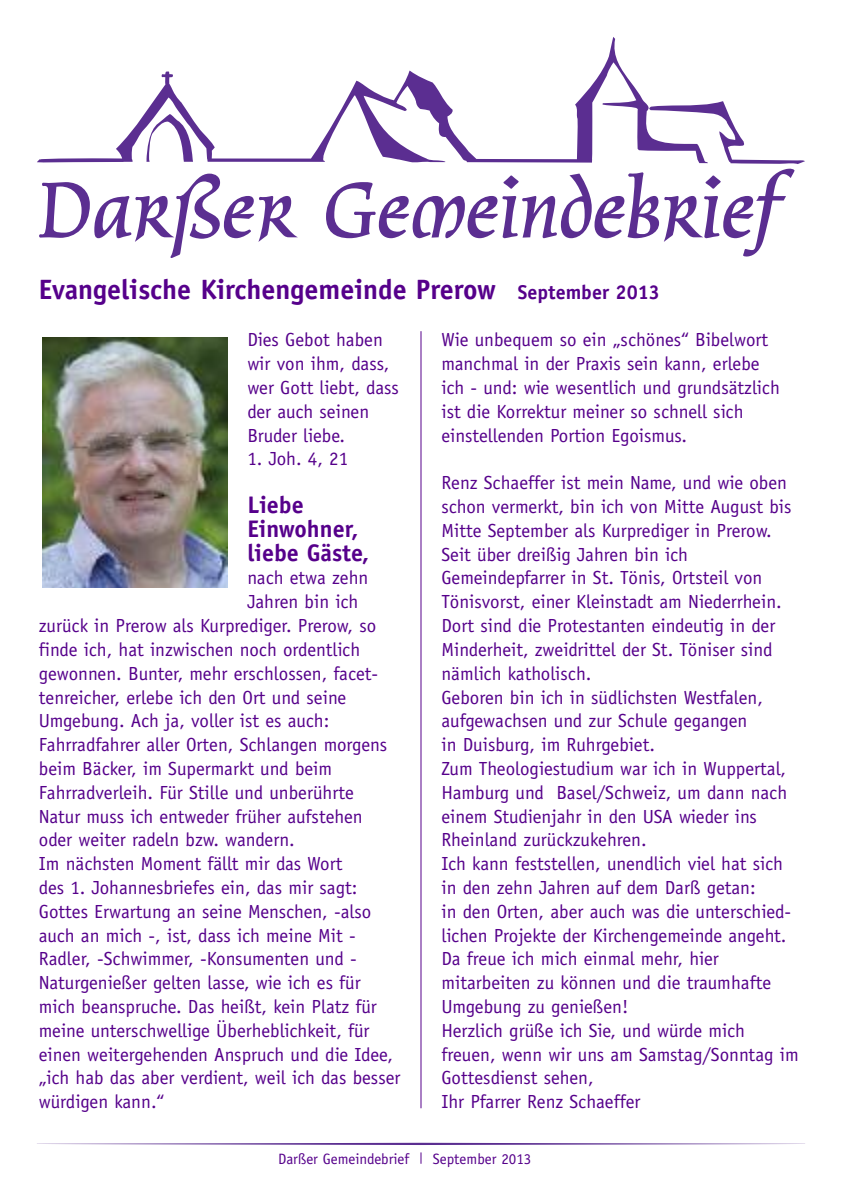
<style>
.page{position:relative;width:842px;height:1191px;background:#fff}
.page>*{position:absolute;margin:0;border:0;box-sizing:border-box;transform-origin:0 0}
.t1{font:700 28px "Officina Sans";color:#56008b}
.t2{font:700 24px/23.8px "Officina Sans";color:#56008b}
.t3{font:19px/23.8px "Officina Sans";color:#56008b}
.t4{font:15px "Officina Sans";color:#56008b}
.s1{font-size:20px}
</style>
<div class="page">
<hr style="left:421px;top:331px;width:1px;height:777px;background:#56008b">
<svg style="left:37px;top:37px;width:607px;height:126px"></svg>
<svg style="left:39px;top:174px;width:259px;height:84px"></svg>
<svg style="left:326px;top:101px;width:479px;height:156px"></svg>
<svg style="left:37px;top:1142px;width:768px;height:3px"></svg>
<img style="left:43px;top:337px;width:184px;height:250px">
<h1 class="t1" style="left:39px;top:279px;width:623px">Evangelische Kirchengemeinde Prerow <span class="s1">September 2013</span></h1>
<p class="t3" style="left:247px;top:329px;width:153px">Dies Gebot haben wir von ihm, dass, wer Gott liebt, dass der auch seinen<br>Bruder liebe.</p>
<p class="t3" style="left:247px;top:448px;width:102px">1. Joh. 4, 21</p>
<p class="t2" style="left:247px;top:495px;width:124px">Liebe<br>Einwohner, liebe Gäste,</p>
<p class="t3" style="left:247px;top:567px;width:123px">nach etwa zehn</p>
<p class="t3" style="left:247px;top:591px;width:112px">Jahren bin ich</p>
<p class="t3" style="left:39px;top:615px;width:339px">zurück in Prerow als Kurprediger. Prerow, so</p>
<p class="t3" style="left:39px;top:639px;width:323px">finde ich, hat inzwischen noch ordentlich</p>
<p class="t3" style="left:39px;top:663px;width:341px">gewonnen. Bunter, mehr erschlossen, facet-</p>
<p class="t3" style="left:39px;top:686px;width:309px">tenreicher, erlebe ich den Ort und seine</p>
<p class="t3" style="left:39px;top:710px;width:292px">Umgebung. Ach ja, voller ist es auch:</p>
<p class="t3" style="left:39px;top:734px;width:350px">Fahrradfahrer aller Orten, Schlangen morgens</p>
<p class="t3" style="left:39px;top:758px;width:295px">beim Bäcker, im Supermarkt und beim</p>
<p class="t3" style="left:39px;top:782px;width:317px">Fahrradverleih. Für Stille und unberührte</p>
<p class="t3" style="left:39px;top:805px;width:325px">Natur muss ich entweder früher aufstehen</p>
<p class="t3" style="left:39px;top:829px;width:257px">oder weiter radeln bzw. wandern.</p>
<p class="t3" style="left:39px;top:853px;width:305px">Im nächsten Moment fällt mir das Wort</p>
<p class="t3" style="left:39px;top:877px;width:320px">des 1. Johannesbriefes ein, das mir sagt:</p>
<p class="t3" style="left:39px;top:901px;width:334px">Gottes Erwartung an seine Menschen, -also</p>
<p class="t3" style="left:39px;top:924px;width:318px">auch an mich -, ist, dass ich meine Mit -</p>
<p class="t3" style="left:39px;top:948px;width:319px">Radler, -Schwimmer, -Konsumenten und -</p>
<p class="t3" style="left:39px;top:972px;width:323px">Naturgenießer gelten lasse, wie ich es für</p>
<p class="t3" style="left:39px;top:996px;width:340px">mich beanspruche. Das heißt, kein Platz für</p>
<p class="t3" style="left:39px;top:1020px;width:332px">meine unterschwellige Überheblichkeit, für</p>
<p class="t3" style="left:39px;top:1043px;width:356px">einen weitergehenden Anspruch und die Idee,</p>
<p class="t3" style="left:39px;top:1067px;width:363px">„ich hab das aber verdient, weil ich das besser</p>
<p class="t3" style="left:39px;top:1091px;width:127px">würdigen kann.“</p>
<p class="t3" style="left:441px;top:329px;width:340px">Wie unbequem so ein „schönes“ Bibelwort manchmal in der Praxis sein kann, erlebe ich - und: wie wesentlich und grundsätzlich ist die Korrektur meiner so schnell sich einstellenden Portion Egoismus.</p>
<p class="t3" style="left:441px;top:472px;width:359px">Renz Schaeffer ist mein Name, und wie oben schon vermerkt, bin ich von Mitte August bis Mitte September als Kurprediger in Prerow.<br>Seit über dreißig Jahren bin ich Gemeindepfarrer in St. Tönis, Ortsteil von Tönisvorst, einer Kleinstadt am Niederrhein.<br>Dort sind die Protestanten eindeutig in der Minderheit, zweidrittel der St. Töniser sind nämlich katholisch.<br>Geboren bin ich in südlichsten Westfalen, aufgewachsen und zur Schule gegangen<br>in Duisburg, im Ruhrgebiet.<br>Zum Theologiestudium war ich in Wuppertal, Hamburg und Basel/Schweiz, um dann nach einem Studienjahr in den USA wieder ins Rheinland zurückzukehren.<br>Ich kann feststellen, unendlich viel hat sich in den zehn Jahren auf dem Darß getan:<br>in den Orten, aber auch was die unterschied&shy;lichen Projekte der Kirchengemeinde angeht.<br>Da freue ich mich einmal mehr, hier mitarbeiten zu können und die traumhafte Umgebung zu genießen!<br>Herzlich grüße ich Sie, und würde mich freuen, wenn wir uns am Samstag/Sonntag im Gottesdienst sehen,<br>Ihr Pfarrer Renz Schaeffer</p>
<p class="t4" style="left:278px;top:1153px;width:133px">Darßer Gemeindebrief</p>
<p class="t4" style="left:433px;top:1153px;width:100px">September 2013</p>
</div>
